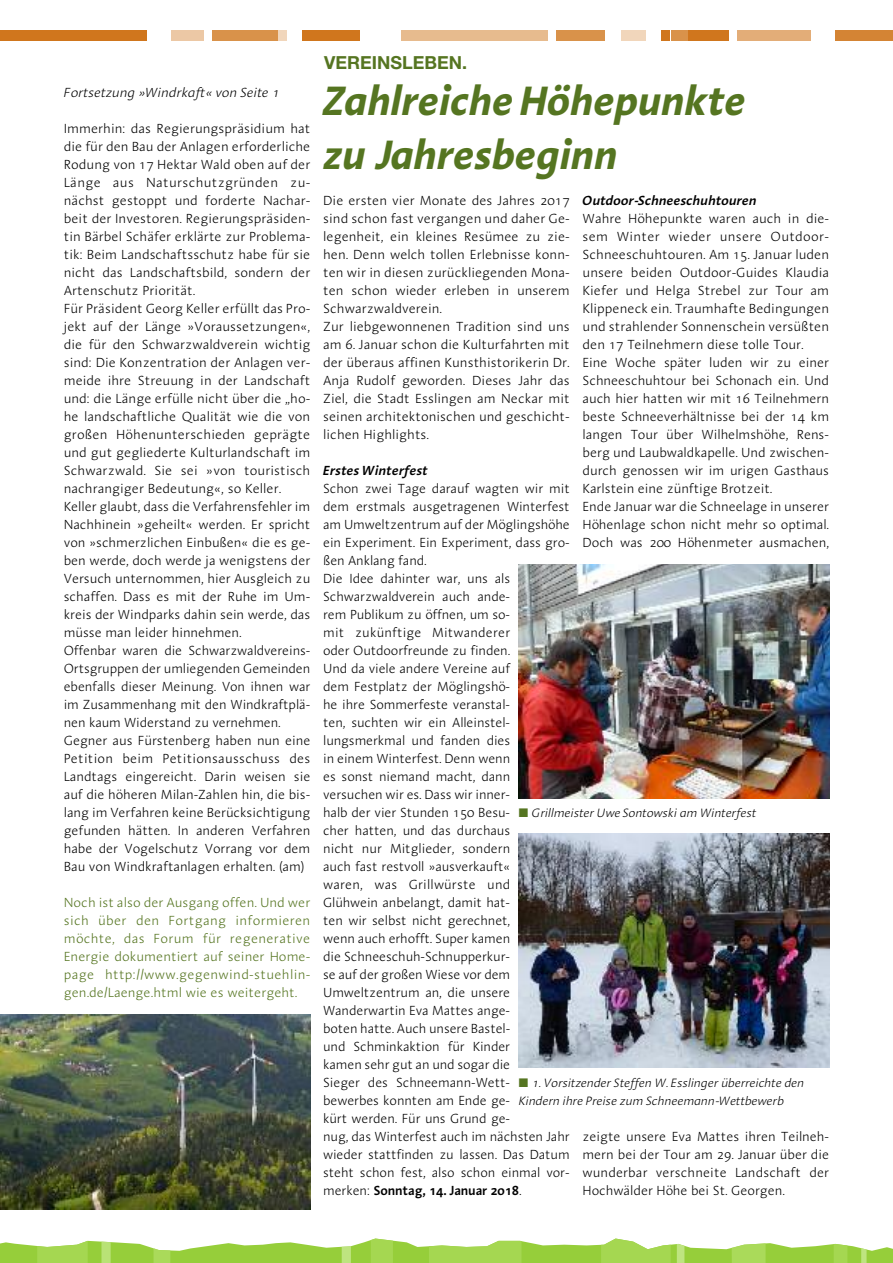
<style>
.page{position:relative;width:893px;height:1263px;background:#fff}
.page>*{position:absolute;margin:0;border:0;box-sizing:border-box;transform-origin:0 0}
.t1{font:italic 700 42px/54px "Linotype Aroma";letter-spacing:-.005em;color:#557521}
.t2{font:700 18px "Helvetica Neue LT";color:#557521}
.t3{font:300 13.5px/18px "Linotype Aroma";letter-spacing:-.005em;color:#000}
.t4{font:300 13.5px/18px "Linotype Aroma";color:#557521;text-align:justify}
.t5{font:italic 600 13.5px "Linotype Aroma";color:#000}
.t6{font:italic 300 13.5px "Linotype Aroma";color:#000}
.t7{font:italic 300 12.3px/18px "Linotype Aroma";letter-spacing:-.005em;color:#000}
.s1{font-weight:600}
.s2{color:#557521}
</style>
<div class="page">
<svg style="left:0;top:1238px;width:893px;height:25px"></svg>
<div style="left:0;top:30px;width:147px;height:10px;background:#d0761d"></div>
<div style="left:171px;top:30px;width:33px;height:10px;background:#ecc8a5"></div>
<div style="left:212px;top:30px;width:65px;height:10px;background:#d9924a"></div>
<div style="left:278px;top:30px;width:8px;height:10px;background:#f1d6bb"></div>
<div style="left:303px;top:30px;width:57px;height:10px;background:#d0761d"></div>
<div style="left:401px;top:30px;width:147px;height:10px;background:#e7bb8e"></div>
<div style="left:556px;top:30px;width:49px;height:10px;background:#d9924a"></div>
<div style="left:621px;top:30px;width:24px;height:10px;background:#f1d6bb"></div>
<div style="left:662px;top:30px;width:8px;height:10px;background:#d0761d"></div>
<div style="left:671px;top:30px;width:16px;height:10px;background:#d9924a"></div>
<div style="left:688px;top:30px;width:41px;height:10px;background:#d0761d"></div>
<div style="left:737px;top:30px;width:73px;height:10px;background:#e3ad78"></div>
<div style="left:835px;top:30px;width:58px;height:10px;background:#d48434"></div>
<img style="left:519px;top:565px;width:310px;height:233px">
<img style="left:519px;top:834px;width:310px;height:234px">
<img style="left:0;top:1014px;width:310px;height:195px">
<p class="t6" style="left:64px;top:84px;width:217px">Fortsetzung »Windrkaft« von Seite 1</p>
<p class="t3" style="left:64px;top:119px;width:248px">Immerhin: das Regierungspräsidium hat die für den Bau der Anlagen erforderliche Rodung von 17 Hektar Wald oben auf der Länge aus Naturschutzgründen zu&shy;nächst gestoppt und forderte Nachar&shy;beit der Investoren. Regierungspräsiden&shy;tin Bärbel Schäfer erklärte zur Problema&shy;tik: Beim Landschaftsschutz habe für sie nicht das Landschaftsbild, sondern der Artenschutz Priorität.<br>Für Präsident Georg Keller erfüllt das Pro&shy;jekt auf der Länge »Voraussetzungen«, die für den Schwarzwaldverein wichtig sind: Die Konzentration der Anlagen ver&shy;meide ihre Streuung in der Landschaft und: die Länge erfülle nicht über die „ho&shy;he landschaftliche Qualität wie die von großen Höhenunterschieden geprägte und gut gegliederte Kulturlandschaft im Schwarzwald. Sie sei »von touristisch nachrangiger Bedeutung«, so Keller.<br>Keller glaubt, dass die Verfahrensfehler im Nachhinein »geheilt« werden. Er spricht von »schmerzlichen Einbußen« die es ge&shy;ben werde, doch werde ja wenigstens der Versuch unternommen, hier Ausgleich zu schaffen. Dass es mit der Ruhe im Um&shy;kreis der Windparks dahin sein werde, das müsse man leider hinnehmen.<br>Offenbar waren die Schwarzwaldvereins-Ortsgruppen der umliegenden Gemeinden ebenfalls dieser Meinung. Von ihnen war im Zusammenhang mit den Windkraftplä&shy;nen kaum Widerstand zu vernehmen.<br>Gegner aus Fürstenberg haben nun eine Petition beim Petitionsausschuss des Landtags eingereicht. Darin weisen sie auf die höheren Milan-Zahlen hin, die bis&shy;lang im Verfahren keine Berücksichtigung gefunden hätten. In anderen Verfahren habe der Vogelschutz Vorrang vor dem Bau von Windkraftanlagen erhalten. (am)</p>
<p class="t4" style="left:64px;top:893px;width:248px">Noch ist also der Ausgang offen. Und wer sich über den Fortgang informieren möchte, das Forum für regenerative Energie dokumentiert auf seiner Home&shy;page http://www.gegenwind-stuehlin&shy;gen.de/Laenge.html wie es weitergeht.</p>
<h2 class="t2" style="left:324px;top:51px;width:145px">VEREINSLEBEN.</h2>
<h1 class="t1" style="left:323px;top:72px;width:424px">Zahlreiche Höhepunkte zu Jahresbeginn</h1>
<p class="t3" style="left:323px;top:191px;width:248px">Die ersten vier Monate des Jahres 2017 sind schon fast vergangen und daher Ge&shy;legenheit, ein kleines Resümee zu zie&shy;hen. Denn welch tollen Erlebnisse konn&shy;ten wir in diesen zurückliegenden Mona&shy;ten schon wieder erleben in unserem Schwarzwaldverein.<br>Zur liebgewonnenen Tradition sind uns am 6. Januar schon die Kulturfahrten mit der überaus affinen Kunsthistorikerin Dr.<br>Anja Rudolf geworden. Dieses Jahr das Ziel, die Stadt Esslingen am Neckar mit seinen architektonischen und geschicht&shy;lichen Highlights.</p>
<p class="t5" style="left:323px;top:461px;width:106px">Erstes Winterfest</p>
<p class="t3" style="left:323px;top:479px;width:248px">Schon zwei Tage darauf wagten wir mit dem erstmals ausgetragenen Winterfest am Umweltzentrum auf der Möglingshöhe ein Experiment. Ein Experiment, dass gro&shy;ßen Anklang fand.<br>Die Idee dahinter war, uns als<br>Schwarzwaldverein auch ande-<br>rem Publikum zu öffnen, um so-<br>mit zukünftige Mitwanderer<br>oder Outdoorfreunde zu finden.<br>Und da viele andere Vereine auf<br>dem Festplatz der Möglingshö-<br>he ihre Sommerfeste veranstal-<br>ten, suchten wir ein Alleinstel&shy;lungsmerkmal und fanden dies<br>in einem Winterfest. Denn wenn<br>es sonst niemand macht, dann versuchen wir es. Dass wir inner-<br>halb der vier Stunden 150 Besu-<br>cher hatten, und das durchaus<br>nicht nur Mitglieder, sondern<br>auch fast restvoll »ausverkauft«<br>waren, was Grillwürste und<br>Glühwein anbelangt, damit hat-<br>ten wir selbst nicht gerechnet,<br>wenn auch erhofft. Super kamen<br>die Schneeschuh-Schnupperkur-<br>se auf der großen Wiese vor dem<br>Umweltzentrum an, die unsere<br>Wanderwartin Eva Mattes ange-<br>boten hatte. Auch unsere Bastel-<br>und Schminkaktion für Kinder<br>kamen sehr gut an und sogar die<br>Sieger des Schneemann-Wett-<br>bewerbes konnten am Ende ge-<br>kürt werden. Für uns Grund ge-<br>nug, das Winterfest auch im nächsten Jahr wieder stattfinden zu lassen. Das Datum steht schon fest, also schon einmal vor&shy;merken: <span class="s1">Sonntag, 14. Januar 2018</span>.</p>
<p class="t5" style="left:583px;top:191px;width:175px">Outdoor-Schneeschuhtouren</p>
<p class="t3" style="left:583px;top:209px;width:248px">Wahre Höhepunkte waren auch in die&shy;sem Winter wieder unsere Outdoor-Schneeschuhtouren. Am 15. Januar luden unsere beiden Outdoor-Guides Klaudia Kiefer und Helga Strebel zur Tour am Klippeneck ein. Traumhafte Bedingungen und strahlender Sonnenschein versüßten den 17 Teilnehmern diese tolle Tour.<br>Eine Woche später luden wir zu einer Schneeschuhtour bei Schonach ein. Und auch hier hatten wir mit 16 Teilnehmern beste Schneeverhältnisse bei der 14 km langen Tour über Wilhelmshöhe, Rens&shy;berg und Laubwaldkapelle. Und zwischen&shy;durch genossen wir im urigen Gasthaus Karlstein eine zünftige Brotzeit.<br>Ende Januar war die Schneelage in unserer Höhenlage schon nicht mehr so optimal.<br>Doch was 200 Höhenmeter ausmachen,</p>
<p class="t7" style="left:519px;top:803px;width:239px"><span class="s2">■</span> Grillmeister Uwe Sontowski am Winterfest</p>
<p class="t7" style="left:519px;top:1073px;width:287px"><span class="s2">■</span> 1. Vorsitzender Steffen W. Esslinger überreichte den<br>Kindern ihre Preise zum Schneemann-Wettbewerb</p>
<p class="t3" style="left:583px;top:1127px;width:248px;text-align:justify">zeigte unsere Eva Mattes ihren Teilneh&shy;mern bei der Tour am 29. Januar über die wunderbar verschneite Landschaft der Hochwälder Höhe bei St. Georgen.</p>
</div>
